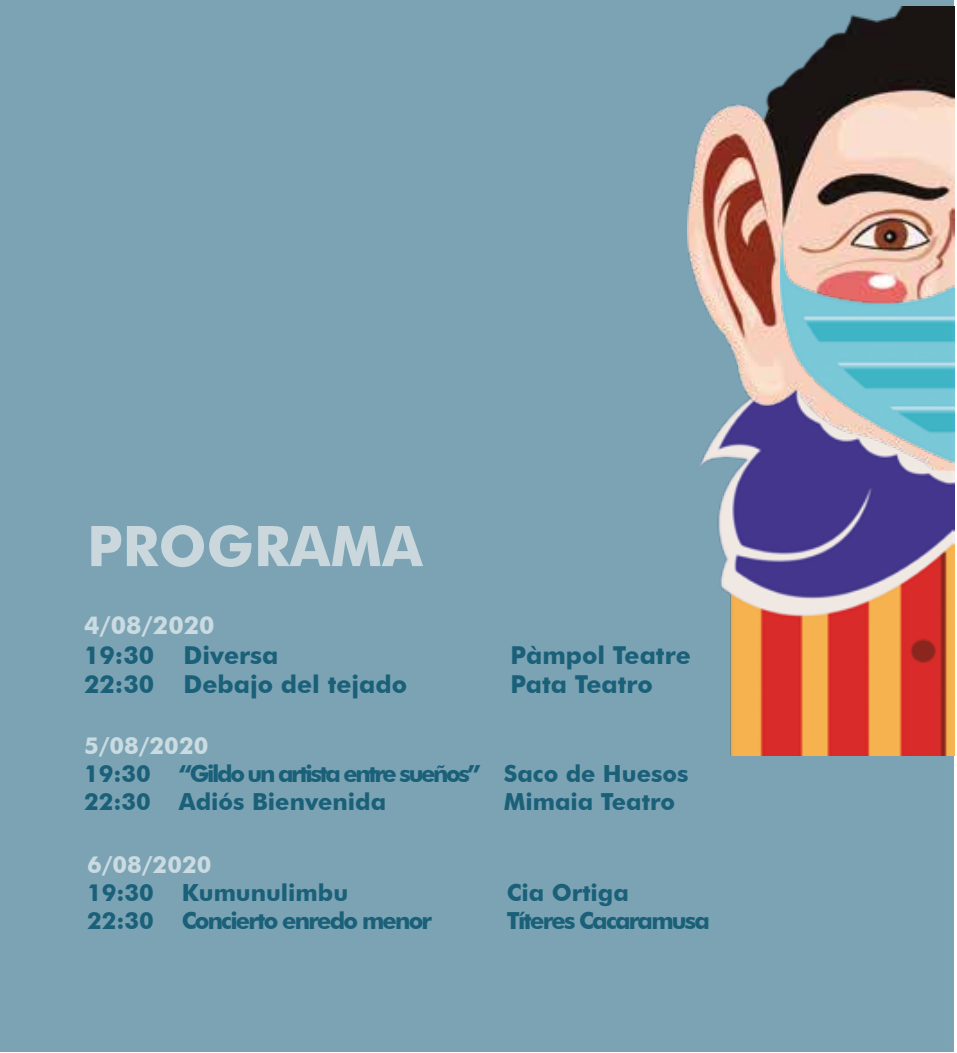
<style>
.page{position:relative;width:957px;height:1053px;background:#fff}
.page>*{position:absolute;margin:0;border:0;box-sizing:border-box;transform-origin:0 0}
.t1{font:700 56px "Futura BT";color:#cad8de}
.t2{font:700 24.75px "Futura BT";color:#1a6078}
.t3{font:700 24.75px "Futura BT";color:#cadbe1}
.t4{font:700 23.5px/28.2px "Futura BT";color:#1a6078}
.t5{font:700 23.5px "Futura BT";letter-spacing:-.075em;color:#1a6078}
.t6{font:700 23.5px "Futura BT";color:#cadbe1}
</style>
<div class="page">
<div style="left:0;top:0;width:953px;height:1050px;background:#7ba3b4"></div>
<img style="left:700px;top:470px;width:255px;height:285px">
<img style="left:687px;top:7px;width:268px;height:463px">
<img style="left:780px;top:228px;width:175px;height:235px">
<h1 class="t1" style="left:87px;top:512px;width:337px">PROGRAMA</h1>
<p class="t3" style="left:84px;top:610px;width:132px">4/08/2020</p>
<p class="t2" style="left:84px;top:639px;width:196px">19:30 Diversa</p>
<p class="t2" style="left:510px;top:639px;width:182px">Pàmpol Teatre</p>
<p class="t2" style="left:84px;top:669px;width:325px">22:30 Debajo del tejado</p>
<p class="t2" style="left:510px;top:669px;width:144px">Pata Teatro</p>
<p class="t6" style="left:84px;top:731px;width:126px">5/08/2020</p>
<p class="t4" style="left:84px;top:759px;width:606px">19:30 “Gildo un artista entre sueños” Saco de Huesos<br>22:30 Adiós Bienvenida</p>
<p class="t4" style="left:504px;top:787px;width:173px">Mimaia Teatro</p>
<p class="t6" style="left:87px;top:850px;width:126px">6/08/2020</p>
<p class="t4" style="left:87px;top:878px;width:263px">19:30 Kumunulimbu</p>
<p class="t4" style="left:507px;top:878px;width:124px">Cia Ortiga</p>
<p class="t5" style="left:87px;top:906px;width:346px">22:30 Concierto enredo menor</p>
<p class="t5" style="left:507px;top:906px;width:205px">Títeres Cacaramusa</p>
</div>
